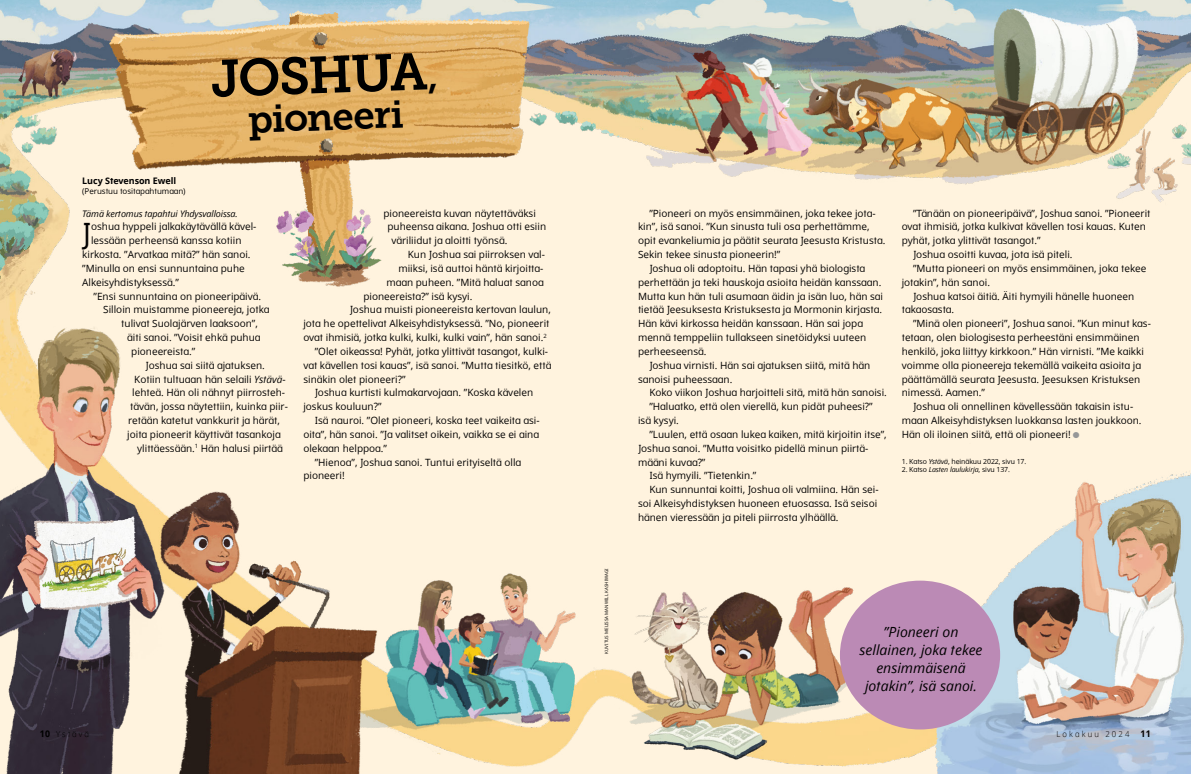
<style>
.page{position:relative;width:1191px;height:774px;background:#fff}
.page>*{position:absolute;margin:0;border:0;box-sizing:border-box;transform-origin:0 0}
.h1_Museo{font:51.7px "Museo Slablds Lat 700";color:#000}
.h1_Museo-2{font:38.5px "Museo Slablds Lat 700";color:#000}
.p1_first{font:29.4px "Dots Solidlds Lat";color:#000}
.t1{font:italic 14px/18px "Dots Solidlds Lat";color:#000;text-align:center}
.p1{font:10px/13.8px "Dots Solidlds Lat";color:#000}
.p1_first-2{font:10px "Dots Solidlds Lat";color:#000}
.p1_bio{font:italic 9px "Dots Solidlds Lat";letter-spacing:-.01em;color:#000}
.p1_author-name{font:700 9px "Dots Solidlds Lat";letter-spacing:-.005em;color:#000}
.t2{font:300 8.2px "Dots Solidlds Lat";letter-spacing:.28em;color:#000;scale:.95 1}
.p1_author-role{font:8px "Dots Solidlds Lat";letter-spacing:-.005em;color:#000}
.p1_note_symbol-1_only{font:7px "Dots Solidlds Lat";letter-spacing:-.01em;color:#000}
.t3{font:4.5px "Dots Solidlds Lat";color:#000}
.s1{font-size:38.5px}
.s2{font-style:italic}
.s3{font-family:"Ding P Ilds Dpi";font-size:8.5px;color:#969798}
.s4{font-weight:700;font-size:9.2px}
</style>
<div class="page">
<img style="left:0;top:0;width:1191px;height:774px">
<div style="left:840px;top:581px;width:160px;height:148px;background:#bb8ab5;border-radius:50%"></div>
<p class="p1_author-name" style="left:82px;top:174px;width:95px">Lucy Stevenson Ewell</p>
<p class="p1_author-role" style="left:82px;top:185px;width:105px">(Perustuu tositapahtumaan)</p>
<p class="h1_Museo" style="left:209px;top:37px;width:228px;rotate:-2deg">JOSHUA<span class="s1">,</span></p>
<p class="h1_Museo-2" style="left:247px;top:88px;width:157px;rotate:-2deg">pioneeri</p>
<p class="p1_bio" style="left:82px;top:207px;width:157px">Tämä kertomus tapahtui Yhdysvalloissa.</p>
<p class="p1_first" style="left:82px;top:212px;width:11px">J</p>
<p class="p1_first-2" style="left:91px;top:219px;width:167px">oshua hyppeli jalkakäytävällä kävel-</p>
<p class="p1_first-2" style="left:91px;top:233px;width:152px">lessään perheensä kanssa kotiin</p>
<p class="p1_first-2" style="left:82px;top:247px;width:170px">kirkosta. ”Arvatkaa mitä?” hän sanoi.</p>
<p class="p1_first-2" style="left:82px;top:261px;width:164px">”Minulla on ensi sunnuntaina puhe</p>
<p class="p1_first-2" style="left:82px;top:275px;width:98px">Alkeisyhdistyksessä.”</p>
<p class="p1" style="left:94px;top:289px;width:169px">”Ensi sunnuntaina on pioneeripäivä.</p>
<p class="p1" style="left:103px;top:303px;width:168px">Silloin muistamme pioneereja, jotka</p>
<p class="p1" style="left:121px;top:317px;width:138px">tulivat Suolajärven laaksoon”,</p>
<p class="p1" style="left:127px;top:331px;width:135px">äiti sanoi. ”Voisit ehkä puhua</p>
<p class="p1" style="left:131px;top:344px;width:65px">pioneereista.”</p>
<p class="p1" style="left:146px;top:358px;width:121px">Joshua sai siitä ajatuksen.</p>
<p class="p1" style="left:134px;top:372px;width:153px">Kotiin tultuaan hän selaili <span class="s2">Ystävä</span>-</p>
<p class="p1" style="left:132px;top:386px;width:154px">lehteä. Hän oli nähnyt piirrosteh-</p>
<p class="p1" style="left:130px;top:400px;width:159px">tävän, jossa näytettiin, kuinka piir-</p>
<p class="p1" style="left:128px;top:414px;width:153px">retään katetut vankkurit ja härät,</p>
<p class="p1" style="left:127px;top:427px;width:155px">joita pioneerit käyttivät tasankoja</p>
<p class="p1" style="left:137px;top:441px;width:147px">ylittäessään.<sup>1</sup> Hän halusi piirtää</p>
<p class="p1" style="left:383px;top:206px;width:154px">pioneereista kuvan näytettäväksi</p>
<p class="p1" style="left:387px;top:220px;width:160px">puheensa aikana. Joshua otti esiin</p>
<p class="p1" style="left:391px;top:234px;width:117px">väriliidut ja aloitti työnsä.</p>
<p class="p1" style="left:408px;top:248px;width:139px">Kun Joshua sai piirroksen val-</p>
<p class="p1" style="left:398px;top:261px;width:146px">miiksi, isä auttoi häntä kirjoitta-</p>
<p class="p1" style="left:386px;top:275px;width:159px">maan puheen. ”Mitä haluat sanoa</p>
<p class="p1" style="left:363px;top:289px;width:111px">pioneereista?” isä kysyi.</p>
<p class="p1" style="left:303px;top:303px;width:249px;text-indent:46px">Joshua muisti pioneereista kertovan laulun, jota he opettelivat Alkeisyhdistyksessä. ”No, pioneerit ovat ihmisiä, jotka kulki, kulki, kulki vain”, hän sanoi.<sup>2</sup></p>
<p class="p1" style="left:303px;top:344px;width:249px;text-indent:11px">”Olet oikeassa! Pyhät, jotka ylittivät tasangot, kulki&shy;vat kävellen tosi kauas”, isä sanoi. ”Mutta tiesitkö, että sinäkin olet pioneeri?”</p>
<p class="p1" style="left:303px;top:386px;width:231px;text-indent:11px">Joshua kurtisti kulmakarvojaan. ”Koska kävelen joskus kouluun?”</p>
<p class="p1" style="left:303px;top:414px;width:238px;text-align:justify;text-indent:11px">Isä nauroi. ”Olet pioneeri, koska teet vaikeita asi&shy;oita”, hän sanoi. ”Ja valitset oikein, vaikka se ei aina olekaan helppoa.”</p>
<p class="p1" style="left:303px;top:455px;width:219px;text-indent:11px">”Hienoa”, Joshua sanoi. Tuntui erityiseltä olla pioneeri!</p>
<p class="t3" style="left:603px;top:654px;width:87px;rotate:-90deg">KUVITUS MELISSA MANWILL KASHIWAGI</p>
<p class="p1" style="left:638px;top:206px;width:249px;text-indent:11px">”Pioneeri on myös ensimmäinen, joka tekee jota&shy;kin”, isä sanoi. ”Kun sinusta tuli osa perhettämme, opit evankeliumia ja päätit seurata Jeesusta Kristusta.<br>Sekin tekee sinusta pioneerin!”</p>
<p class="p1" style="left:638px;top:261px;width:247px;text-indent:11px">Joshua oli adoptoitu. Hän tapasi yhä biologista perhettään ja teki hauskoja asioita heidän kanssaan.<br>Mutta kun hän tuli asumaan äidin ja isän luo, hän sai tietää Jeesuksesta Kristuksesta ja Mormonin kirjasta.<br>Hän kävi kirkossa heidän kanssaan. Hän sai jopa mennä temppeliin tullakseen sinetöidyksi uuteen perheeseensä.</p>
<p class="p1" style="left:638px;top:358px;width:234px;text-indent:11px">Joshua virnisti. Hän sai ajatuksen siitä, mitä hän sanoisi puheessaan.</p>
<p class="p1" style="left:649px;top:386px;width:239px">Koko viikon Joshua harjoitteli sitä, mitä hän sanoisi.</p>
<p class="p1" style="left:638px;top:400px;width:236px;text-indent:11px">”Haluatko, että olen vierellä, kun pidät puheesi?” isä kysyi.</p>
<p class="p1" style="left:638px;top:427px;width:250px;text-indent:11px">”Luulen, että osaan lukea kaiken, mitä kirjoitin itse”,<br>Joshua sanoi. ”Mutta voisitko pidellä minun piirtä&shy;määni kuvaa?”</p>
<p class="p1" style="left:649px;top:469px;width:109px">Isä hymyili. ”Tietenkin.”</p>
<p class="p1" style="left:638px;top:483px;width:242px;text-indent:11px">Kun sunnuntai koitti, Joshua oli valmiina. Hän sei&shy;soi Alkeisyhdistyksen huoneen etuosassa. Isä seisoi hänen vieressään ja piteli piirrosta ylhäällä.</p>
<p class="p1" style="left:901px;top:206px;width:250px;text-indent:11px">”Tänään on pioneeripäivä”, Joshua sanoi. ”Pioneerit ovat ihmisiä, jotka kulkivat kävellen tosi kauas. Kuten pyhät, jotka ylittivät tasangot.”</p>
<p class="p1" style="left:913px;top:248px;width:161px">Joshua osoitti kuvaa, jota isä piteli.</p>
<p class="p1" style="left:901px;top:261px;width:246px;text-indent:11px">”Mutta pioneeri on myös ensimmäinen, joka tekee jotakin”, hän sanoi.</p>
<p class="p1" style="left:901px;top:289px;width:234px;text-indent:11px">Joshua katsoi äitiä. Äiti hymyili hänelle huoneen takaosasta.</p>
<p class="p1" style="left:901px;top:317px;width:251px;text-indent:11px">”Minä olen pioneeri”, Joshua sanoi. ”Kun minut kas&shy;tetaan, olen biologisesta perheestäni ensimmäinen henkilö, joka liittyy kirkkoon.” Hän virnisti. ”Me kaikki voimme olla pioneereja tekemällä vaikeita asioita ja päättämällä seurata Jeesusta. Jeesuksen Kristuksen nimessä. Aamen.”</p>
<p class="p1" style="left:901px;top:400px;width:241px;text-indent:11px">Joshua oli onnellinen kävellessään takaisin istu&shy;maan Alkeisyhdistyksen luokkansa lasten joukkoon.<br>Hän oli iloinen siitä, että oli pioneeri! <span class="s3">●</span></p>
<p class="p1_note_symbol-1_only" style="left:901px;top:456px;width:126px">1. Katso <span class="s2">Ystävä</span>, heinäkuu 2022, sivu 17.</p>
<p class="p1_note_symbol-1_only" style="left:901px;top:465px;width:110px">2. Katso <span class="s2">Lasten laulukirja</span>, sivu 137.</p>
<p class="t1" style="left:859px;top:623px;width:124px">”Pioneeri on sellainen, joka tekee ensimmäisenä jotakin”, isä sanoi.</p>
<p class="t2" style="left:40px;top:728px;width:53px"><span class="s4">10</span> Ystävä</p>
<p class="t2" style="left:1056px;top:728px;width:101px">Lokakuu 2024 <span class="s4">11</span></p>
</div>
